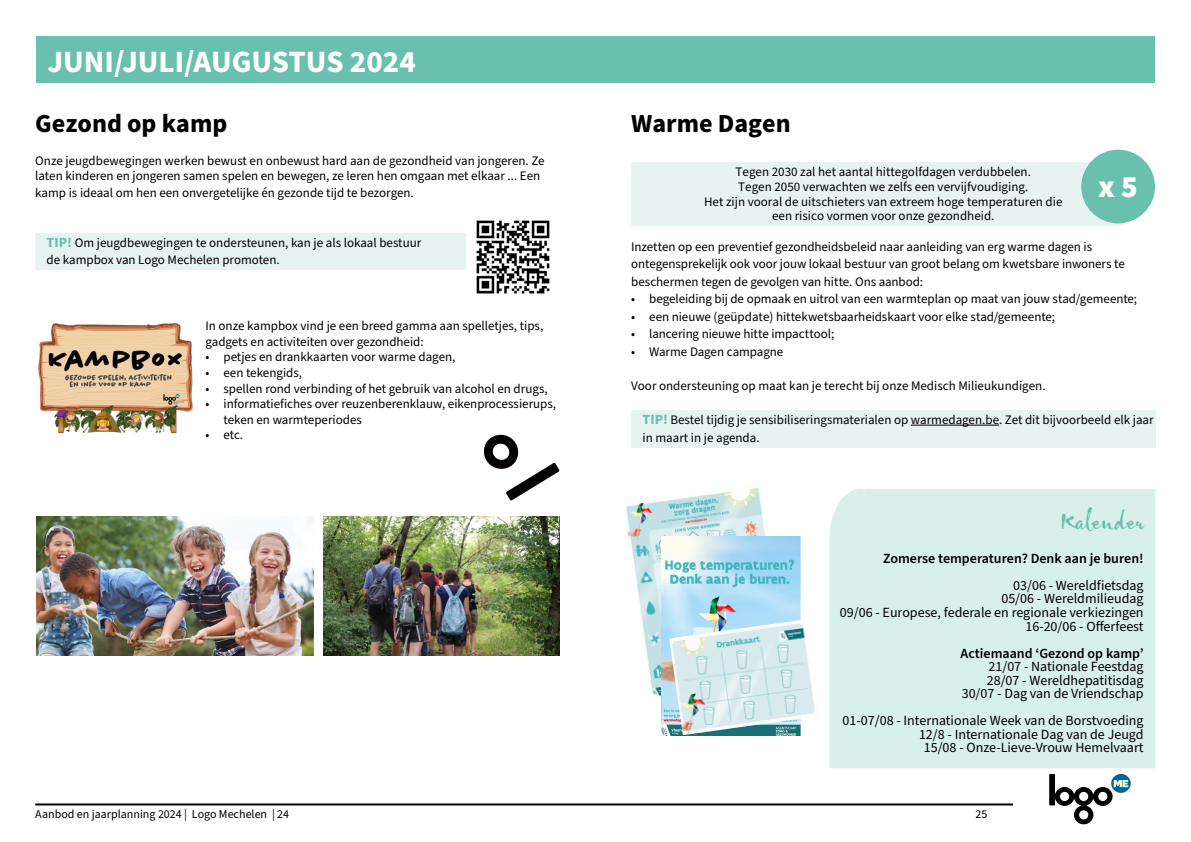
<style>
.page{position:relative;width:1191px;height:842px;background:#fff}
.page>*{position:absolute;margin:0;border:0;box-sizing:border-box;transform-origin:0 0}
.t1{font:700 31px "Source Sans Pro";color:#fff}
.t2{font:900 31px "Source Sans Pro";color:#fff}
.t3{font:28px "Gizmo";letter-spacing:.03em;color:#69c0ae}
.t4{font:700 26px "Source Sans Pro";color:#000}
.t5{font:14px/13.5px "Source Sans Pro";color:#000;text-align:right}
.t6{font:600 14px "Source Sans Pro";color:#000}
.t7{font:13px/17.5px "Source Sans Pro";color:#000}
.t8{font:12px "Source Sans Pro";color:#000}
.s1{font-weight:700;font-size:14px;color:#69c0ae}
</style>
<div class="page">
<hr style="left:35px;top:803px;width:978px;height:2px;background:#000">
<svg style="left:1111px;top:774px;width:19px;height:19px"></svg>
<svg style="left:1049px;top:774px;width:79px;height:50px"></svg>
<div style="left:36px;top:37px;width:559px;height:46px;background:#69c0ae"></div>
<div style="left:595px;top:37px;width:560px;height:46px;background:#69c0ae"></div>
<div style="left:829px;top:489px;width:326px;height:279px;background:#d9efea"></div>
<div style="left:631px;top:410px;width:524px;height:37px;background:#e7f3f0"></div>
<hr style="left:911px;top:425px;width:88px;height:1px;background:#000">
<div style="left:35px;top:233px;width:524px;height:20px;background:#e7f3f0"></div>
<div style="left:35px;top:250px;width:524px;height:20px;background:#e7f3f0"></div>
<div style="left:631px;top:162px;width:492px;height:64px;background:#e7f3f0"></div>
<div style="left:1081px;top:150px;width:74px;height:73px;background:#69c0ae;border-radius:50%"></div>
<img style="left:38px;top:323px;width:155px;height:111px">
<img style="left:466px;top:220px;width:93px;height:74px">
<img style="left:36px;top:517px;width:278px;height:139px">
<img style="left:323px;top:517px;width:236px;height:139px">
<img style="left:626px;top:487px;width:162px;height:210px">
<img style="left:661px;top:537px;width:139px;height:198px">
<img style="left:669px;top:619px;width:146px;height:116px">
<svg style="left:484px;top:435px;width:75px;height:65px"></svg>
<h1 class="t1" style="left:47px;top:41px;width:370px">JUNI/JULI/AUGUSTUS 2024</h1>
<h3 class="t4" style="left:35px;top:106px;width:193px">Gezond op kamp</h3>
<p class="t7" style="left:35px;top:153px;width:511px;line-height:15.6px">Onze jeugdbewegingen werken bewust en onbewust hard aan de gezondheid van jongeren. Ze laten kinderen en jongeren samen spelen en bewegen, ze leren hen omgaan met elkaar ... Een</p>
<p class="t7" style="left:35px;top:184px;width:380px">kamp is ideaal om hen een onvergetelijke én gezonde tijd te bezorgen.</p>
<p class="t7" style="left:47px;top:235px;width:376px;line-height:16.8px"><span class="s1">TIP!</span> Om jeugdbewegingen te ondersteunen, kan je als lokaal bestuur de kampbox van Logo Mechelen promoten.</p>
<p class="t7" style="left:205px;top:319px;width:339px;line-height:15.6px">In onze kampbox vind je een breed gamma aan spelletjes, tips, gadgets en activiteiten over gezondheid:</p>
<p class="t7" style="left:205px;top:349px;width:251px">• petjes en drankkaarten voor warme dagen,</p>
<p class="t7" style="left:205px;top:364px;width:98px">• een tekengids,</p>
<p class="t7" style="left:205px;top:380px;width:344px">• spellen rond verbinding of het gebruik van alcohol en drugs,</p>
<p class="t7" style="left:223px;top:397px;width:334px;line-height:15.6px;text-indent:-18px">• informatiefiches over reuzenberenklauw, eikenprocessierups, teken en warmteperiodes</p>
<p class="t7" style="left:205px;top:427px;width:39px">• etc.</p>
<h3 class="t4" style="left:631px;top:106px;width:161px">Warme Dagen</h3>
<p class="t7" style="left:704px;top:164px;width:360px;line-height:14.9px;text-align:center">Tegen 2030 zal het aantal hittegolfdagen verdubbelen.<br>Tegen 2050 verwachten we zelfs een vervijfvoudiging.<br>Het zijn vooral de uitschieters van extreem hoge temperaturen die een risico vormen voor onze gezondheid.</p>
<h1 class="t2" style="left:1098px;top:166px;width:41px">x 5</h1>
<p class="t7" style="left:631px;top:238px;width:495px">Inzetten op een preventief gezondheidsbeleid naar aanleiding van erg warme dagen is ontegensprekelijk ook voor jouw lokaal bestuur van groot belang om kwetsbare inwoners te beschermen tegen de gevolgen van hitte. Ons aanbod:</p>
<p class="t7" style="left:631px;top:290px;width:507px">• begeleiding bij de opmaak en uitrol van een warmteplan op maat van jouw stad/gemeente;</p>
<p class="t7" style="left:631px;top:308px;width:425px">• een nieuwe (geüpdate) hittekwetsbaarheidskaart voor elke stad/gemeente;</p>
<p class="t7" style="left:631px;top:325px;width:204px">• lancering nieuwe hitte impacttool;</p>
<p class="t7" style="left:631px;top:343px;width:154px">• Warme Dagen campagne</p>
<p class="t7" style="left:631px;top:377px;width:416px">Voor ondersteuning op maat kan je terecht bij onze Medisch Milieukundigen.</p>
<p class="t7" style="left:642px;top:411px;width:512px"><span class="s1">TIP!</span> Bestel tijdig je sensibiliseringsmaterialen op warmedagen.be. Zet dit bijvoorbeeld elk jaar in maart in je agenda.</p>
<h2 class="t3" style="left:1060px;top:501px;width:85px">Kalender</h2>
<p class="t6" style="left:883px;top:549px;width:262px">Zomerse temperaturen? Denk aan je buren!</p>
<p class="t5" style="left:840px;top:579px;width:305px">03/06 - Wereldfietsdag<br>05/06 - Wereldmilieudag<br>09/06 - Europese, federale en regionale verkiezingen<br>16-20/06 - Offerfeest</p>
<p class="t6" style="left:960px;top:644px;width:184px">Actiemaand ‘Gezond op kamp’</p>
<p class="t5" style="left:961px;top:660px;width:183px">21/07 - Nationale Feestdag<br>28/07 - Wereldhepatitisdag<br>30/07 - Dag van de Vriendschap</p>
<p class="t5" style="left:842px;top:714px;width:302px">01-07/08 - Internationale Week van de Borstvoeding<br>12/8 - Internationale Dag van de Jeugd<br>15/08 - Onze-Lieve-Vrouw Hemelvaart</p>
<p class="t8" style="left:35px;top:806px;width:255px">Aanbod en jaarplanning 2024 | Logo Mechelen | 24</p>
<p class="t8" style="left:975px;top:806px;width:13px">25</p>
</div>
